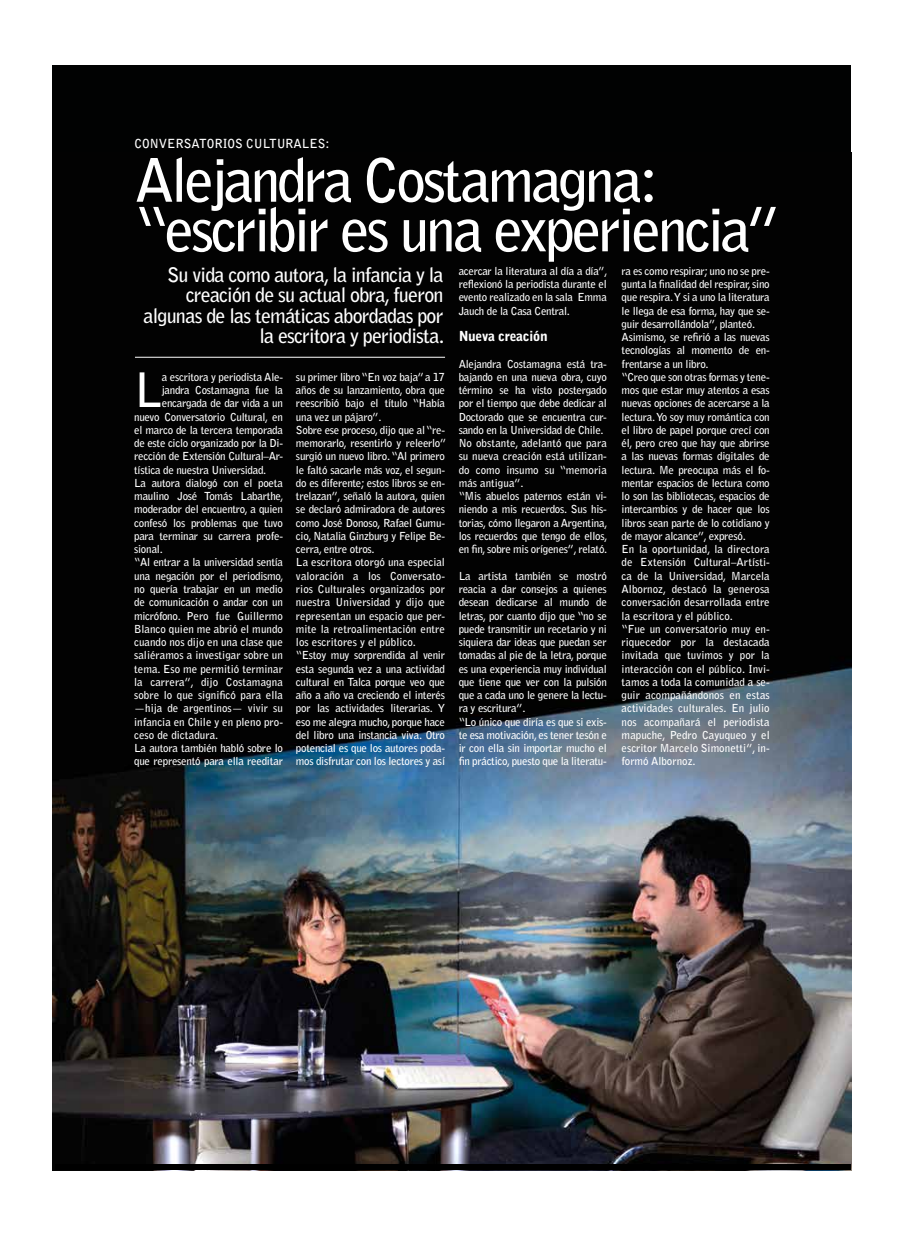
<style>
.page{position:relative;width:904px;height:1241px;background:#fff}
.page>*{position:absolute;margin:0;border:0;box-sizing:border-box;transform-origin:0 0}
.t1{font:700 59.5px/49.5px "Bell Gothic Std";letter-spacing:-.055em;color:#fff}
.t2{font:700 47.12px "Bell Gothic Std";color:#fff}
.t3{font:700 20px/20.6px "Bell Gothic Std";letter-spacing:-.04em;color:#fff;text-align:right}
.t4{font:900 13.75px "Bell Gothic Std";letter-spacing:-.025em;color:#fff}
.t5{font:700 12.5px "Bell Gothic Std";color:#fff}
.t6{font:700 11px/13.2px "Bell Gothic Std";letter-spacing:-.025em;color:#fff}
.t7{font:700 11px "Bell Gothic Std";color:#fff}
</style>
<div class="page">
<div style="left:53px;top:65px;width:798px;height:1105px;background:#010202"></div>
<img style="left:53px;top:356px;width:798px;height:808px">
<hr style="left:135px;top:357px;width:310px;height:1px;background:#fff">
<p class="t5" style="left:134px;top:136px;width:197px">CONVERSATORIOS CULTURALES:</p>
<h1 class="t1" style="left:134px;top:156px;width:647px">Alejandra Costamagna: “escribir es una experiencia”</h1>
<h3 class="t3" style="left:144px;top:264px;width:302px">Su vida como autora, la infancia y la creación de su actual obra, fueron algunas de las temáticas abordadas por la escritora y periodista.</h3>
<h2 class="t2" style="left:134px;top:362px;width:30px">L</h2>
<p class="t6" style="left:162px;top:370px;width:123px">a escritora y periodista Ale-</p>
<p class="t6" style="left:162px;top:383px;width:123px">jandra Costamagna fue la</p>
<p class="t6" style="left:162px;top:397px;width:123px">encargada de dar vida a un</p>
<p class="t6" style="left:134px;top:410px;width:150px">nuevo Conversatorio Cultural, en</p>
<p class="t6" style="left:134px;top:423px;width:150px">el marco de la tercera temporada</p>
<p class="t6" style="left:134px;top:436px;width:150px">de este ciclo organizado por la Di-</p>
<p class="t6" style="left:134px;top:450px;width:150px">rección de Extensión Cultural–Ar-</p>
<p class="t6" style="left:134px;top:463px;width:134px">tística de nuestra Universidad.</p>
<p class="t6" style="left:134px;top:476px;width:150px">La autora dialogó con el poeta</p>
<p class="t6" style="left:134px;top:489px;width:151px">maulino José Tomás Labarthe,</p>
<p class="t6" style="left:134px;top:503px;width:150px">moderador del encuentro, a quien</p>
<p class="t6" style="left:134px;top:516px;width:150px">confesó los problemas que tuvo</p>
<p class="t6" style="left:134px;top:529px;width:150px">para terminar su carrera profe-</p>
<p class="t6" style="left:134px;top:542px;width:30px">sional.</p>
<p class="t6" style="left:134px;top:556px;width:150px">“Al entrar a la universidad sentía</p>
<p class="t6" style="left:134px;top:569px;width:151px">una negación por el periodismo,</p>
<p class="t6" style="left:134px;top:582px;width:150px">no quería trabajar en un medio</p>
<p class="t6" style="left:134px;top:595px;width:150px">de comunicación o andar con un</p>
<p class="t7" style="left:134px;top:608px;width:150px">micrófono. Pero fue Guillermo</p>
<p class="t7" style="left:134px;top:622px;width:150px">Blanco quien me abrió el mundo</p>
<p class="t7" style="left:134px;top:635px;width:150px">cuando nos dijo en una clase que</p>
<p class="t7" style="left:134px;top:648px;width:150px">saliéramos a investigar sobre un</p>
<p class="t7" style="left:134px;top:661px;width:150px">tema. Eso me permitió terminar</p>
<p class="t7" style="left:134px;top:675px;width:150px">la carrera”, dijo Costamagna</p>
<p class="t7" style="left:134px;top:688px;width:150px">sobre lo que significó para ella</p>
<p class="t7" style="left:134px;top:701px;width:150px">—hija de argentinos— vivir su</p>
<p class="t7" style="left:134px;top:715px;width:150px">infancia en Chile y en pleno pro-</p>
<p class="t7" style="left:134px;top:728px;width:85px">ceso de dictadura.</p>
<p class="t6" style="left:134px;top:741px;width:150px">La autora también habló sobre lo</p>
<p class="t6" style="left:134px;top:754px;width:150px">que representó para ella reeditar</p>
<p class="t6" style="left:296px;top:370px;width:152px">su primer libro “En voz baja” a 17 años de su lanzamiento, obra que reescribió bajo el título “Había una vez un pájaro”.<br>Sobre ese proceso, dijo que al “re&shy;memorarlo, resentirlo y releerlo” surgió un nuevo libro. “Al primero le faltó sacarle más voz, el segun&shy;do es diferente; estos libros se en&shy;trelazan”, señaló la autora, quien se declaró admiradora de autores como José Donoso, Rafael Gumu&shy;cio, Natalia Ginzburg y Felipe Be&shy;cerra, entre otros.<br>La escritora otorgó una especial valoración a los Conversato&shy;rios Culturales organizados por nuestra Universidad y dijo que representan un espacio que per&shy;mite la retroalimentación entre los escritores y el público. “Estoy muy sorprendida al venir esta segunda vez a una actividad cultural en Talca porque veo que año a año va creciendo el interés por las actividades literarias. Y eso me alegra mucho, porque hace del libro una instancia viva. Otro potencial es que los autores poda&shy;mos disfrutar con los lectores y así</p>
<p class="t6" style="left:458px;top:264px;width:150px;text-align:justify">acercar la literatura al día a día”, reflexionó la periodista durante el evento realizado en la sala Emma Jauch de la Casa Central.</p>
<p class="t4" style="left:458px;top:328px;width:91px">Nueva creación</p>
<p class="t6" style="left:458px;top:357px;width:150px">Alejandra Costamagna está tra&shy;bajando en una nueva obra, cuyo término se ha visto postergado por el tiempo que debe dedicar al<br>Doctorado que se encuentra cur&shy;sando en la Universidad de Chile.<br>No obstante, adelantó que para su nueva creación está utilizan&shy;do como insumo su “memoria más antigua”.<br>“Mis abuelos paternos están vi&shy;niendo a mis recuerdos. Sus his&shy;torias, cómo llegaron a Argentina, los recuerdos que tengo de ellos, en fin, sobre mis orígenes”, relató.</p>
<p class="t6" style="left:458px;top:569px;width:150px">La artista también se mostró reacia a dar consejos a quienes desean dedicarse al mundo de letras, por cuanto dijo que “no se puede transmitir un recetario y ni siquiera dar ideas que puedan ser tomadas al pie de la letra, porque es una experiencia muy individual que tiene que ver con la pulsión que a cada uno le genere la lectu&shy;ra y escritura”.<br>“Lo único que diría es que si exis&shy;te esa motivación, es tener tesón e ir con ella sin importar mucho el fin práctico, puesto que la literatu-</p>
<p class="t6" style="left:621px;top:264px;width:150px">ra es como respirar; uno no se pre&shy;gunta la finalidad del respirar, sino que respira. Y si a uno la literatura le llega de esa forma, hay que se&shy;guir desarrollándola”, planteó.<br>Asimismo, se refirió a las nuevas tecnologías al momento de en&shy;frentarse a un libro.<br>“Creo que son otras formas y tene&shy;mos que estar muy atentos a esas nuevas opciones de acercarse a la lectura. Yo soy muy romántica con el libro de papel porque crecí con él, pero creo que hay que abrirse a las nuevas formas digitales de lectura. Me preocupa más el fo&shy;mentar espacios de lectura como lo son las bibliotecas, espacios de intercambios y de hacer que los libros sean parte de lo cotidiano y de mayor alcance”, expresó.<br>En la oportunidad, la directora de Extensión Cultural–Artísti&shy;ca de la Universidad, Marcela<br>Albornoz, destacó la generosa conversación desarrollada entre la escritora y el público.<br>“Fue un conversatorio muy en&shy;riquecedor por la destacada invitada que tuvimos y por la interacción con el público. Invi&shy;tamos a toda la comunidad a se&shy;guir acompañándonos en estas actividades culturales. En julio nos acompañará el periodista mapuche, Pedro Cayuqueo y el escritor Marcelo Simonetti”, in&shy;formó Albornoz.</p>
</div>
